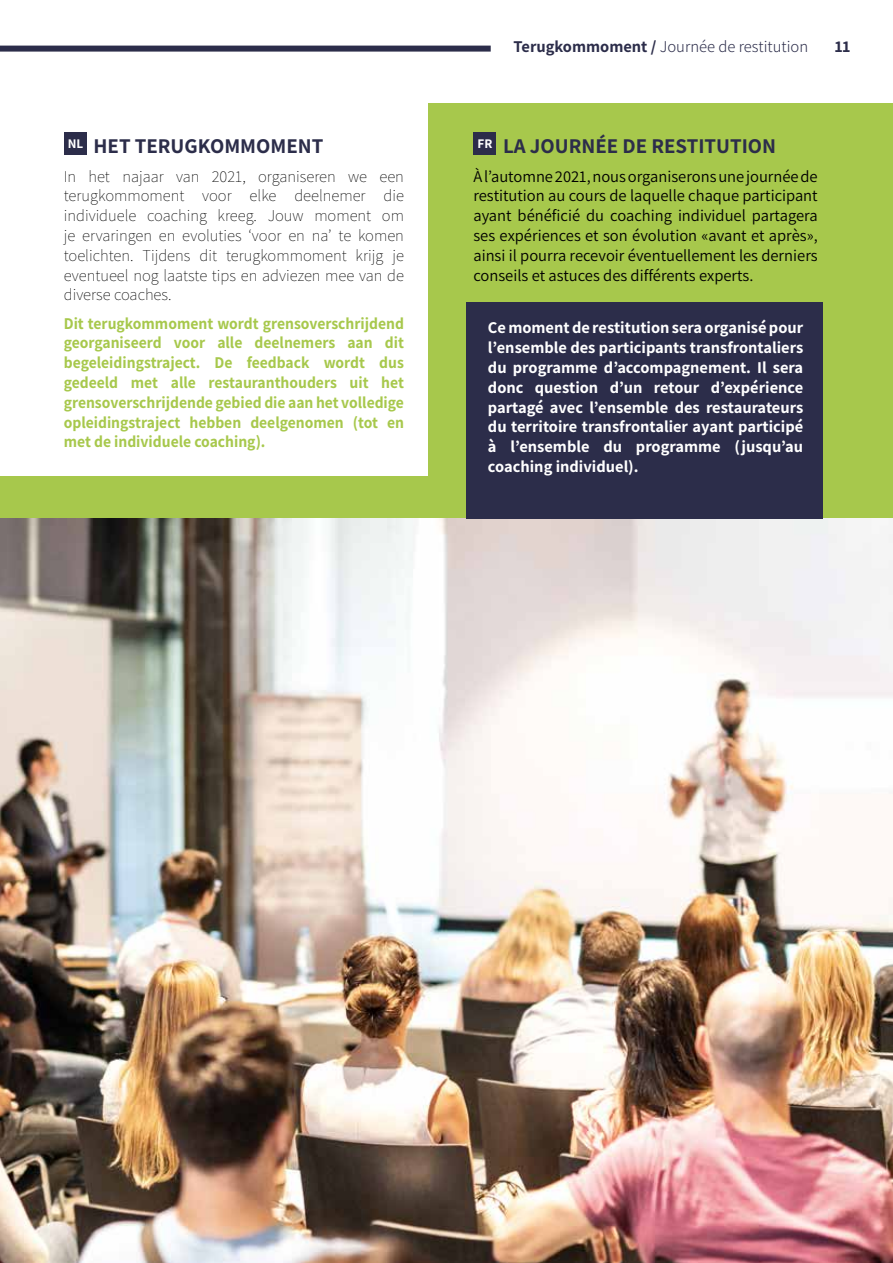
<style>
.page{position:relative;width:893px;height:1263px;background:#fff}
.page>*{position:absolute;margin:0;border:0;box-sizing:border-box;transform-origin:0 0}
.t1{font:700 21px "Assistant";color:#2c2d4a}
.t2{font:700 16.5px/19.8px "Assistant";color:#fff;text-align:justify}
.t3{font:700 16.5px/19.8px "Assistant";color:#a7c84c;text-align:justify;scale:.95 1}
.t4{font:16.5px/19.8px "Assistant";color:#000;text-align:justify}
.t5{font:200 16.5px/19.8px "Assistant";color:#000;text-align:justify}
.t6{font:300 16.5px "Assistant";color:#2c2d4a}
.t7{font:700 16.5px "Assistant";color:#2c2d4a}
.s1{font-weight:700}
</style>
<div class="page">
<div style="left:0;top:476px;width:893px;height:787px;background:#a7c84c"></div>
<div style="left:428px;top:103px;width:465px;height:543px;background:#a7c84c"></div>
<div style="left:0;top:46px;width:491px;height:6px;background:#2c2d4a"></div>
<div style="left:64px;top:132px;width:22px;height:22px;background:#2c2d4a"></div>
<div style="left:473px;top:132px;width:23px;height:22px;background:#2c2d4a"></div>
<img style="left:0;top:519px;width:893px;height:744px">
<div style="left:467px;top:302px;width:356px;height:217px;background:#2c2d4a"></div>
<p class="t1" style="left:68px;top:132px;width:257px"><sup>NL</sup> HET TERUGKOMMOMENT</p>
<p class="t5" style="left:64px;top:165px;width:342px">In het najaar van 2021, organiseren we een terugkommoment voor elke deelnemer die individuele coaching kreeg. Jouw moment om je ervaringen en evoluties ‘voor en na’ te komen toelichten. Tijdens dit terugkommoment krijg je eventueel nog laatste tips en adviezen mee van de diverse coaches.</p>
<p class="t3" style="left:64px;top:313px;width:360px">Dit terugkommoment wordt grensoverschrijdend georganiseerd voor alle deelnemers aan dit begeleidingstraject. De feedback wordt dus gedeeld met alle restauranthouders uit het grensoverschrijdende gebied die aan het volledige opleidingstraject hebben deelgenomen (tot en met de individuele coaching).</p>
<p class="t6" style="left:514px;top:36px;width:296px"><span class="s1">Terugkommoment /</span> Journée de restitution</p>
<p class="t7" style="left:835px;top:36px;width:17px">11</p>
<p class="t1" style="left:477px;top:132px;width:300px"><sup>FR</sup> LA JOURNÉE DE RESTITUTION</p>
<p class="t4" style="left:473px;top:165px;width:346px">À l’automne 2021, nous organiserons une journée de restitution au cours de laquelle chaque participant ayant bénéficié du coaching individuel partagera ses expériences et son évolution «avant et après», ainsi il pourra recevoir éventuellement les derniers conseils et astuces des différents experts.</p>
<p class="t2" style="left:488px;top:317px;width:317px">Ce moment de restitution sera organisé pour l’ensemble des participants transfrontaliers du programme d’accompagnement. Il sera donc question d’un retour d’expérience partagé avec l’ensemble des restaurateurs du territoire transfrontalier ayant participé à l’ensemble du programme (jusqu’au coaching individuel).</p>
</div>
